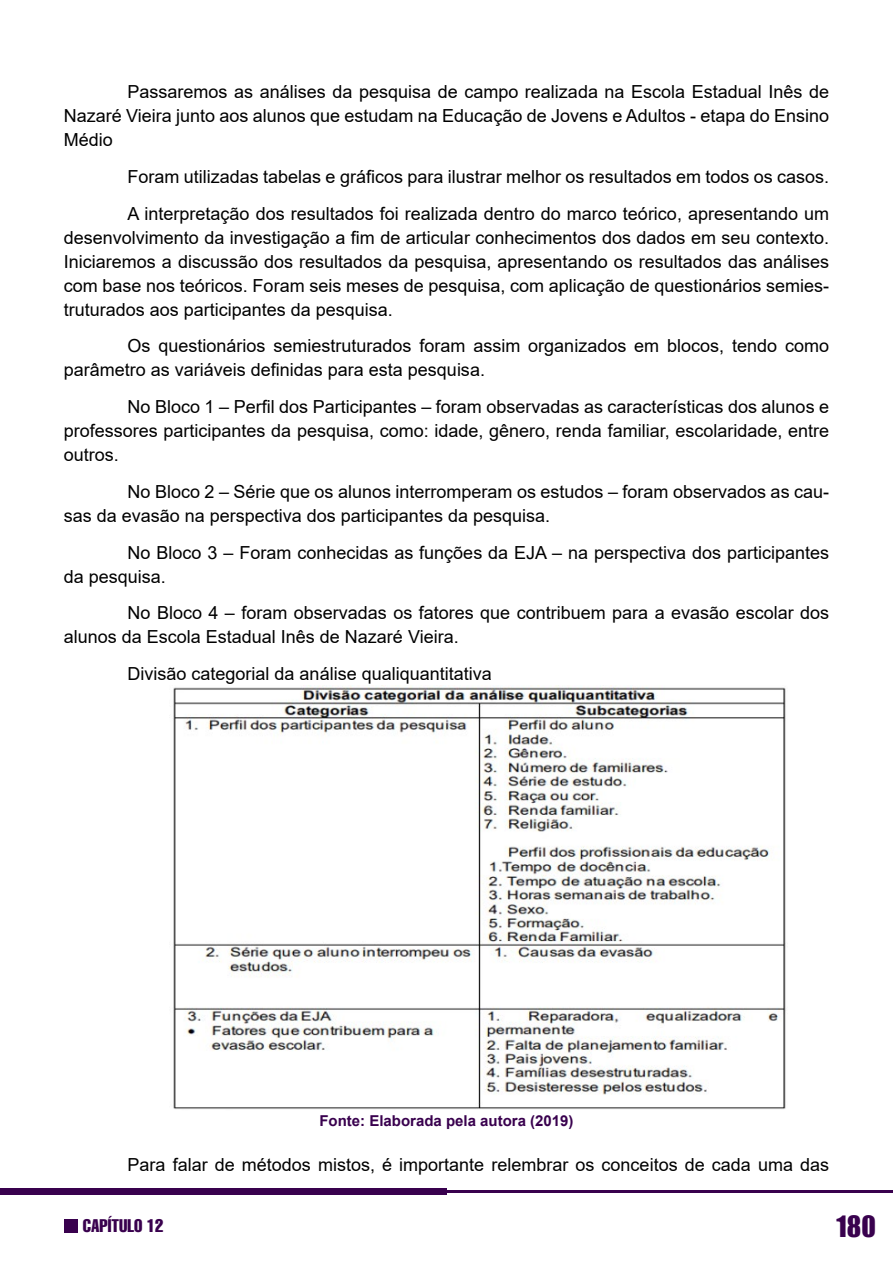
<style>
.page{position:relative;width:893px;height:1263px;background:#fff}
.page>*{position:absolute;margin:0;border:0;box-sizing:border-box;transform-origin:0 0}
.t1{font:27px "Impact";color:#39014e}
.t2{font:18px/24px "Arial";color:#000}
.t3{font:extra-condensed 18px "Helvetica";color:#39014e}
.t4{font:700 15px "Arial";color:#39014e}
</style>
<div class="page">
<div style="left:0;top:1188px;width:446px;height:7px;background:#39014e"></div>
<hr style="left:446px;top:1191px;width:447px;height:2px;background:#39014e">
<div style="left:65px;top:1219px;width:13px;height:14px;background:#39014e"></div>
<img style="left:173px;top:686px;width:613px;height:423px">
<p class="t2" style="left:64px;top:80px;width:767px;text-align:justify;text-indent:64px">Passaremos as análises da pesquisa de campo realizada na Escola Estadual Inês de Nazaré Vieira junto aos alunos que estudam na Educação de Jovens e Adultos - etapa do Ensino Médio</p>
<p class="t2" style="left:128px;top:158px;width:703px;line-height:36.8px">Foram utilizadas tabelas e gráficos para ilustrar melhor os resultados em todos os casos.<br>A interpretação dos resultados foi realizada dentro do marco teórico, apresentando um</p>
<p class="t2" style="left:64px;top:225px;width:767px;text-align:justify">desenvolvimento da investigação a fim de articular conhecimentos dos dados em seu contexto.<br>Iniciaremos a discussão dos resultados da pesquisa, apresentando os resultados das análises com base nos teóricos. Foram seis meses de pesquisa, com aplicação de questionários semies&shy;truturados aos participantes da pesquisa.</p>
<p class="t2" style="left:64px;top:334px;width:767px;text-indent:64px">Os questionários semiestruturados foram assim organizados em blocos, tendo como parâmetro as variáveis definidas para esta pesquisa.</p>
<p class="t2" style="left:64px;top:395px;width:767px;text-align:justify;text-indent:64px">No Bloco 1 – Perfil dos Participantes – foram observadas as características dos alunos e professores participantes da pesquisa, como: idade, gênero, renda familiar, escolaridade, entre outros.</p>
<p class="t2" style="left:64px;top:479px;width:767px;text-indent:64px">No Bloco 2 – Série que os alunos interromperam os estudos – foram observados as cau&shy;sas da evasão na perspectiva dos participantes da pesquisa.</p>
<p class="t2" style="left:64px;top:540px;width:767px;text-indent:64px">No Bloco 3 – Foram conhecidas as funções da EJA – na perspectiva dos participantes da pesquisa.</p>
<p class="t2" style="left:64px;top:601px;width:767px;text-indent:64px">No Bloco 4 – foram observadas os fatores que contribuem para a evasão escolar dos alunos da Escola Estadual Inês de Nazaré Vieira.</p>
<p class="t2" style="left:128px;top:662px;width:366px">Divisão categorial da análise qualiquantitativa</p>
<p class="t4" style="left:319px;top:1110px;width:256px">Fonte: Elaborada pela autora (2019)</p>
<p class="t2" style="left:128px;top:1153px;width:703px">Para falar de métodos mistos, é importante relembrar os conceitos de cada uma das</p>
<p class="t3" style="left:83px;top:1214px;width:82px">CAPÍTULO 12</p>
<h1 class="t1" style="left:837px;top:1206px;width:41px">180</h1>
</div>
